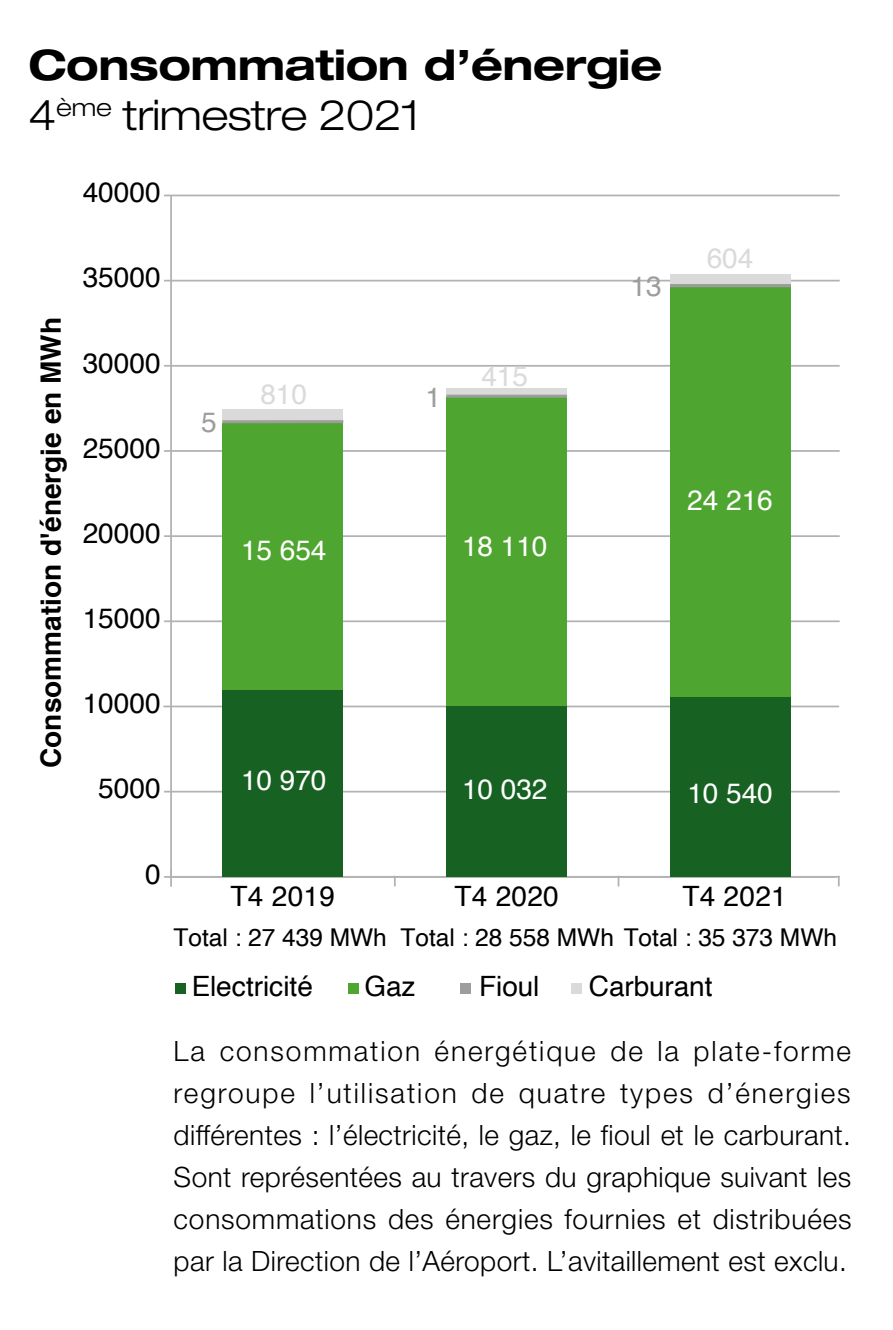
<style>
.page{position:relative;width:893px;height:1330px;background:#fff}
.page>*{position:absolute;margin:0;border:0;box-sizing:border-box;transform-origin:0 0}
.texte{font:700 expanded 42px "Helvetica Neue LT Std";letter-spacing:-.01em;color:#000}
.texte-2{font:300 expanded 42px "Helvetica Neue";letter-spacing:-.01em;color:#000}
.t1{font:300 28px/42px "Helvetica Neue";letter-spacing:.015em;color:#000;text-align:justify}
.t2{font:28px "Helvetica";color:#000}
.t3{font:28px "Helvetica";color:#fff}
.t4{font:700 28px "Helvetica";color:#000}
.t5{font:28px "Helvetica";color:#dadada}
.t6{font:28px "Helvetica";color:#9d9d9c}
.t7{font:24.5px "Helvetica";color:#000}
</style>
<div class="page">
<hr style="left:172px;top:876px;width:668px;height:1px;background:#b3b2b2">
<svg style="left:170px;top:877px;width:2px;height:9px"></svg>
<svg style="left:394px;top:877px;width:2px;height:9px"></svg>
<svg style="left:838px;top:877px;width:2px;height:9px"></svg>
<hr style="left:170px;top:195px;width:2px;height:681px;background:#b3b2b2">
<hr style="left:164px;top:876px;width:671px;height:1px;background:#b3b2b2">
<hr style="left:164px;top:790px;width:676px;height:2px;background:#b3b2b2">
<hr style="left:163px;top:705px;width:676px;height:2px;background:#b3b2b2">
<hr style="left:164px;top:620px;width:676px;height:2px;background:#b3b2b2">
<hr style="left:164px;top:535px;width:676px;height:2px;background:#b3b2b2">
<hr style="left:164px;top:450px;width:676px;height:2px;background:#b3b2b2">
<hr style="left:164px;top:365px;width:676px;height:2px;background:#b3b2b2">
<hr style="left:164px;top:280px;width:676px;height:1px;background:#b3b2b2">
<hr style="left:164px;top:195px;width:676px;height:1px;background:#b3b2b2">
<div style="left:223px;top:408px;width:120px;height:14px;background:#dadada"></div>
<svg style="left:446px;top:389px;width:121px;height:6px"></svg>
<div style="left:670px;top:274px;width:121px;height:10px;background:#dadada"></div>
<div style="left:223px;top:423px;width:120px;height:267px;background:#4ea630"></div>
<div style="left:446px;top:397px;width:121px;height:309px;background:#4ea630"></div>
<div style="left:670px;top:285px;width:121px;height:412px;background:#4ea630"></div>
<div style="left:223px;top:690px;width:120px;height:186px;background:#176222"></div>
<div style="left:446px;top:706px;width:121px;height:170px;background:#176222"></div>
<div style="left:670px;top:697px;width:121px;height:179px;background:#176222"></div>
<hr style="left:446px;top:395px;width:121px;height:2px;background:#9d9d9c">
<hr style="left:223px;top:420px;width:120px;height:3px;background:#9d9d9c">
<hr style="left:670px;top:284px;width:121px;height:3px;background:#9d9d9c">
<div style="left:175px;top:983px;width:11px;height:11px;background:#176222"></div>
<div style="left:348px;top:983px;width:11px;height:11px;background:#4ea630"></div>
<div style="left:460px;top:983px;width:11px;height:11px;background:#9d9d9c"></div>
<div style="left:571px;top:983px;width:11px;height:11px;background:#dadada"></div>
<p class="texte" style="left:29px;top:38px;width:635px">Consommation d’énergie</p>
<p class="texte-2" style="left:29px;top:90px;width:393px">4<sup>ème</sup> trimestre 2021</p>
<p class="t2" style="left:83px;top:171px;width:79px">40000</p>
<p class="t4" style="left:28px;top:768px;width:452px;rotate:-90deg">Consommation d'énergie en MWh</p>
<p class="t2" style="left:83px;top:256px;width:79px">35000</p>
<p class="t2" style="left:83px;top:341px;width:79px">30000</p>
<p class="t2" style="left:83px;top:426px;width:79px">25000</p>
<p class="t2" style="left:83px;top:511px;width:79px">20000</p>
<p class="t2" style="left:83px;top:596px;width:79px">15000</p>
<p class="t2" style="left:83px;top:682px;width:79px">10000</p>
<p class="t2" style="left:98px;top:767px;width:64px">5000</p>
<p class="t6" style="left:201px;top:400px;width:17px">5</p>
<p class="t5" style="left:260px;top:372px;width:48px">810</p>
<p class="t3" style="left:241px;top:528px;width:87px">15 654</p>
<p class="t6" style="left:425px;top:375px;width:17px">1</p>
<p class="t5" style="left:481px;top:355px;width:48px">415</p>
<p class="t3" style="left:462px;top:524px;width:87px">18 110</p>
<p class="t3" style="left:241px;top:758px;width:87px">10 970</p>
<p class="t3" style="left:462px;top:767px;width:87px">10 032</p>
<p class="t6" style="left:630px;top:264px;width:33px">13</p>
<p class="t5" style="left:707px;top:236px;width:48px">604</p>
<p class="t3" style="left:687px;top:478px;width:87px">24 216</p>
<p class="t3" style="left:687px;top:771px;width:87px">10 540</p>
<p class="t2" style="left:145px;top:852px;width:17px">0</p>
<p class="t2" style="left:231px;top:874px;width:106px">T4 2019</p>
<p class="t2" style="left:454px;top:874px;width:106px">T4 2020</p>
<p class="t2" style="left:682px;top:874px;width:106px">T4 2021</p>
<p class="t7" style="left:174px;top:918px;width:665px">Total : 27 439 MWh Total : 28 558 MWh Total : 35 373 MWh</p>
<p class="t2" style="left:192px;top:964px;width:123px">Electricité</p>
<p class="t2" style="left:364px;top:964px;width:53px">Gaz</p>
<p class="t2" style="left:479px;top:964px;width:62px">Fioul</p>
<p class="t2" style="left:589px;top:964px;width:125px">Carburant</p>
<p class="t1" style="left:174px;top:1029px;width:679px">La consommation énergétique de la plate-forme regroupe l’utilisation de quatre types d’énergies différentes : l’électricité, le gaz, le fioul et le carburant.<br>Sont représentées au travers du graphique suivant les consommations des énergies fournies et distribuées par la Direction de l’Aéroport. L’avitaillement est exclu.</p>
</div>
